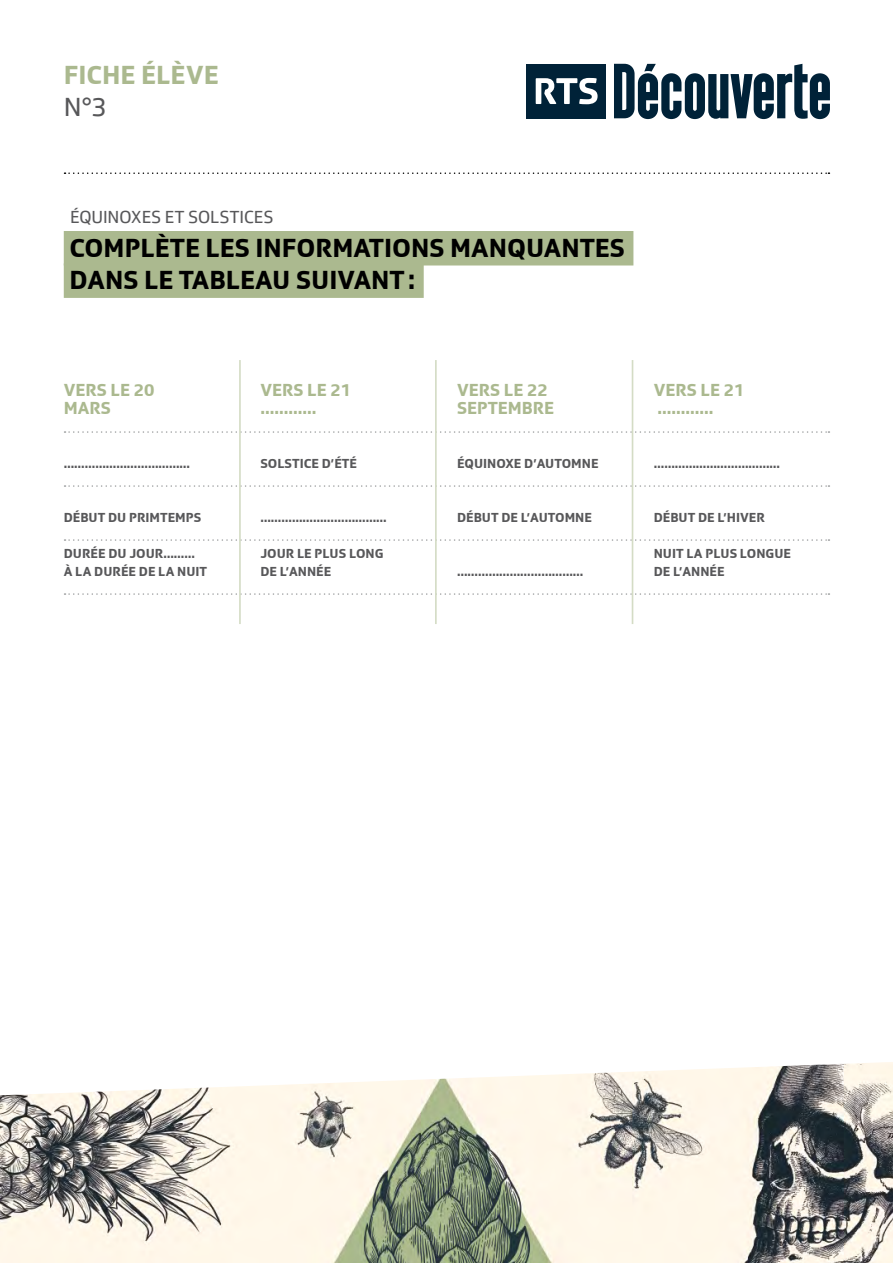
<style>
.page{position:relative;width:893px;height:1263px;background:#fff}
.page>*{position:absolute;margin:0;border:0;box-sizing:border-box;transform-origin:0 0}
.Fiche_-_Rubriques{font:700 27px "SRGSSR Type";color:#000}
.Fiche_-_Entete{font:700 27px "SRGSSR Type";color:#abb98f}
.Fiche_-_Entete-2{font:27px "SRGSSR Type";color:#58585a}
.Eleve_-_Questions{font:700 18px "SRGSSR Type";color:#abb98f}
.Eleve_-_Titre{font:18px "SRGSSR Type";letter-spacing:-.005em;color:#58585a}
.Eleve_-_Questions-2{font:700 13.5px "SRGSSR Type";color:#58585a}
</style>
<div class="page">
<img style="left:0;top:1062px;width:893px;height:201px">
<div style="left:64px;top:231px;width:569px;height:34px;background:#abb98f"></div>
<div style="left:64px;top:263px;width:360px;height:35px;background:#abb98f"></div>
<svg style="left:65px;top:431px;width:764px;height:2px"></svg>
<svg style="left:65px;top:485px;width:764px;height:2px"></svg>
<svg style="left:65px;top:539px;width:764px;height:2px"></svg>
<svg style="left:65px;top:593px;width:764px;height:2px"></svg>
<hr style="left:239px;top:360px;width:2px;height:264px;background:#d4dcc5">
<hr style="left:435px;top:360px;width:2px;height:264px;background:#d4dcc5">
<hr style="left:632px;top:360px;width:1px;height:264px;background:#d4dcc5">
<svg style="left:65px;top:172px;width:764px;height:2px"></svg>
<div style="left:526px;top:64px;width:80px;height:54px;background:#002238"></div>
<svg style="left:536px;top:78px;width:62px;height:26px"></svg>
<svg style="left:614px;top:64px;width:216px;height:55px"></svg>
<p class="Fiche_-_Entete" style="left:64px;top:58px;width:156px">FICHE ÉLÈVE</p>
<p class="Fiche_-_Entete-2" style="left:64px;top:92px;width:45px">N°3</p>
<p class="Eleve_-_Titre" style="left:70px;top:207px;width:205px">ÉQUINOXES ET SOLSTICES</p>
<p class="Fiche_-_Rubriques" style="left:69px;top:232px;width:557px">COMPLÈTE LES INFORMATIONS MANQUANTES</p>
<p class="Fiche_-_Rubriques" style="left:69px;top:264px;width:347px">DANS LE TABLEAU SUIVANT:</p>
<p class="Eleve_-_Questions" style="left:64px;top:379px;width:92px">VERS LE 20</p>
<p class="Eleve_-_Questions" style="left:64px;top:397px;width:49px">MARS</p>
<p class="Eleve_-_Questions" style="left:260px;top:379px;width:92px">VERS LE 21</p>
<p class="Eleve_-_Questions" style="left:260px;top:397px;width:58px">…………</p>
<p class="Eleve_-_Questions" style="left:457px;top:379px;width:92px">VERS LE 22</p>
<p class="Eleve_-_Questions" style="left:457px;top:397px;width:99px">SEPTEMBRE</p>
<p class="Eleve_-_Questions" style="left:654px;top:379px;width:92px">VERS LE 21</p>
<p class="Eleve_-_Questions" style="left:657px;top:397px;width:58px">…………</p>
<p class="Eleve_-_Questions-2" style="left:64px;top:455px;width:128px">………………………………</p>
<p class="Eleve_-_Questions-2" style="left:260px;top:455px;width:98px">SOLSTICE D’ÉTÉ</p>
<p class="Eleve_-_Questions-2" style="left:457px;top:455px;width:143px">ÉQUINOXE D’AUTOMNE</p>
<p class="Eleve_-_Questions-2" style="left:654px;top:455px;width:128px">………………………………</p>
<p class="Eleve_-_Questions-2" style="left:64px;top:509px;width:139px">DÉBUT DU PRIMTEMPS</p>
<p class="Eleve_-_Questions-2" style="left:64px;top:545px;width:133px">DURÉE DU JOUR………</p>
<p class="Eleve_-_Questions-2" style="left:64px;top:563px;width:145px">À LA DURÉE DE LA NUIT</p>
<p class="Eleve_-_Questions-2" style="left:260px;top:509px;width:128px">………………………………</p>
<p class="Eleve_-_Questions-2" style="left:260px;top:545px;width:124px">JOUR LE PLUS LONG</p>
<p class="Eleve_-_Questions-2" style="left:260px;top:563px;width:72px">DE L’ANNÉE</p>
<p class="Eleve_-_Questions-2" style="left:457px;top:509px;width:136px">DÉBUT DE L’AUTOMNE</p>
<p class="Eleve_-_Questions-2" style="left:457px;top:563px;width:128px">………………………………</p>
<p class="Eleve_-_Questions-2" style="left:654px;top:509px;width:113px">DÉBUT DE L’HIVER</p>
<p class="Eleve_-_Questions-2" style="left:654px;top:545px;width:139px">NUIT LA PLUS LONGUE</p>
<p class="Eleve_-_Questions-2" style="left:654px;top:563px;width:72px">DE L’ANNÉE</p>
</div>
